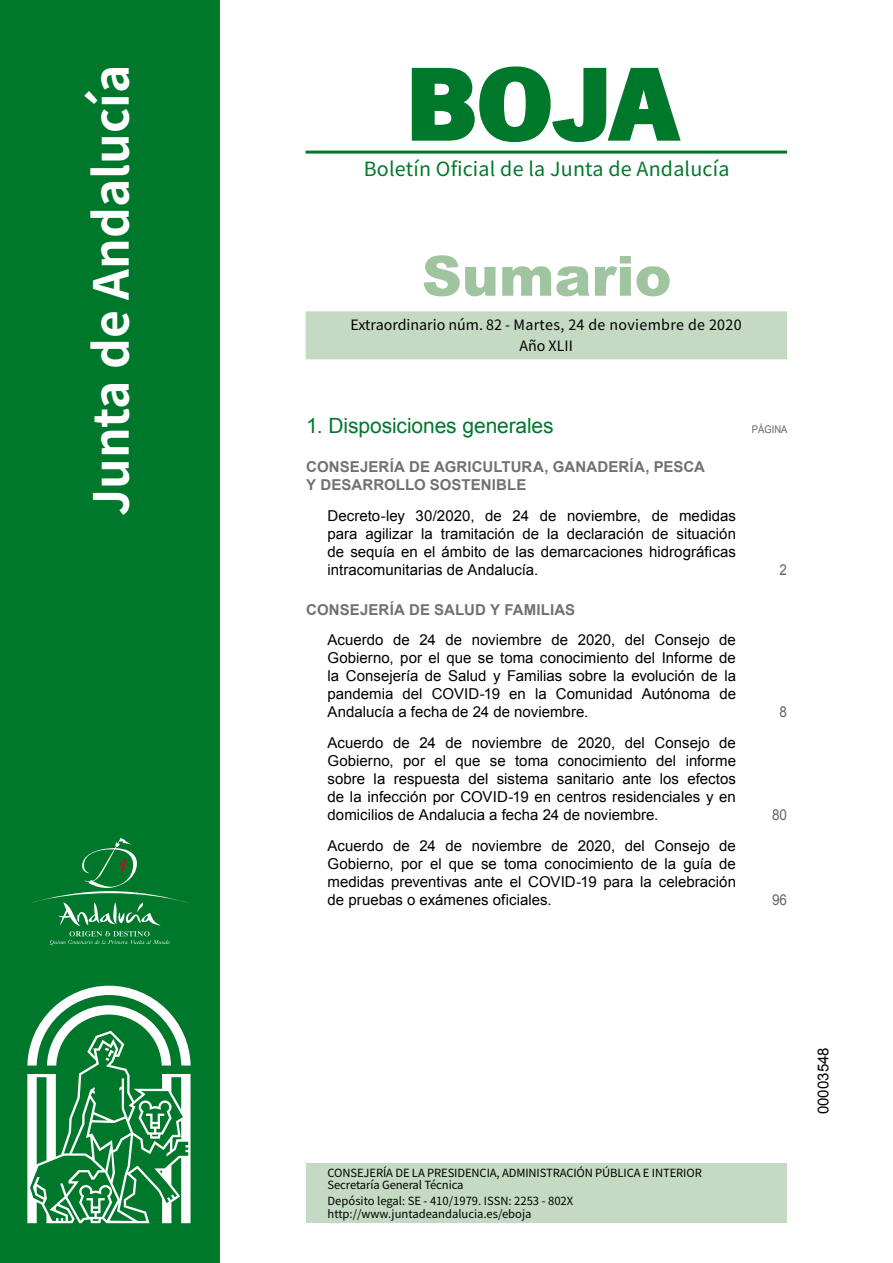
<style>
.page{position:relative;width:893px;height:1263px;background:#fff}
.page>*{position:absolute;margin:0;border:0;box-sizing:border-box;transform-origin:0 0}
.t1{font:700 105px "News Got T";color:#00782c;scale:1.14 1}
.t2{font:900 55.5px "Arial";color:#a0c4a0}
.t3{font:700 48px "Noto Sans HK";color:#fff}
.t4{font:21px "Arial";letter-spacing:-.005em;color:#00782c}
.t5{font:19.5px "Noto Sans HK";letter-spacing:.01em;color:#00782c}
.t6{font:15px/18px "Arial";color:#000;text-align:justify}
.t7{font:700 15px/18px "Arial";letter-spacing:.01em;color:#707173}
.t8{font:15px "Arial";color:#646567;scale:.9 1}
.t9{font:14.25px/21px "Noto Sans HK";color:#000;text-align:center}
.t10{font:11.25px/12px "Noto Sans HK";letter-spacing:-.01em;color:#000}
.t11{font:10.5px "Arial";color:#646567;scale:.9 1}
</style>
<div class="page">
<hr style="left:305px;top:151px;width:482px;height:3px;background:#00782c">
<div style="left:0;top:0;width:219px;height:1263px;background:#00782c"></div>
<svg style="left:411px;top:66px;width:270px;height:77px"></svg>
<svg style="left:31px;top:837px;width:158px;height:108px"></svg>
<div style="left:305px;top:311px;width:482px;height:48px;background:#c5dac3"></div>
<svg style="left:27px;top:986px;width:164px;height:237px"></svg>
<div style="left:306px;top:1164px;width:481px;height:59px;background:#c5dac3"></div>
<h3 class="t3" style="left:84px;top:516px;width:453px;rotate:-90deg">Junta de Andalucía</h3>
<h1 class="t1" style="left:405px;top:42px;width:240px">BOJA</h1>
<h3 class="t5" style="left:364px;top:158px;width:367px">Boletín Oficial de la Junta de Andalucía</h3>
<h2 class="t2" style="left:422px;top:236px;width:251px">Sumario</h2>
<p class="t9" style="left:350px;top:315px;width:392px">Extraordinario núm. 82 - Martes, 24 de noviembre de 2020<br>Año XLII</p>
<h3 class="t4" style="left:306px;top:412px;width:249px">1. Disposiciones generales</h3>
<p class="t11" style="left:751px;top:423px;width:41px">PÁGINA</p>
<p class="t7" style="left:306px;top:459px;width:400px">CONSEJERÍA DE AGRICULTURA, GANADERÍA, PESCA<br>Y DESARROLLO SOSTENIBLE</p>
<p class="t6" style="left:327px;top:507px;width:410px">Decreto-ley 30/2020, de 24 de noviembre, de medidas para agilizar la tramitación de la declaración de situación de sequía en el ámbito de las demarcaciones hidrográficas intracomunitarias de Andalucía.</p>
<p class="t8" style="left:779px;top:560px;width:10px">2</p>
<p class="t7" style="left:306px;top:601px;width:270px">CONSEJERÍA DE SALUD Y FAMILIAS</p>
<p class="t6" style="left:327px;top:631px;width:410px">Acuerdo de 24 de noviembre de 2020, del Consejo de Gobierno, por el que se toma conocimiento del Informe de la Consejería de Salud y Familias sobre la evolución de la pandemia del COVID-19 en la Comunidad Autónoma de Andalucía a fecha de 24 de noviembre.</p>
<p class="t6" style="left:327px;top:734px;width:410px">Acuerdo de 24 de noviembre de 2020, del Consejo de Gobierno, por el que se toma conocimiento del informe sobre la respuesta del sistema sanitario ante los efectos de la infección por COVID-19 en centros residenciales y en domicilios de Andalucia a fecha 24 de noviembre.</p>
<p class="t6" style="left:327px;top:837px;width:410px">Acuerdo de 24 de noviembre de 2020, del Consejo de Gobierno, por el que se toma conocimiento de la guía de medidas preventivas ante el COVID-19 para la celebración de pruebas o exámenes oficiales.</p>
<p class="t8" style="left:779px;top:702px;width:10px">8</p>
<p class="t8" style="left:772px;top:805px;width:18px">80</p>
<p class="t8" style="left:772px;top:890px;width:18px">96</p>
<p class="t10" style="left:327px;top:1167px;width:376px">CONSEJERÍA DE LA PRESIDENCIA, ADMINISTRACIÓN PÚBLICA E INTERIOR<br>Secretaría General Técnica</p>
<p class="t10" style="left:327px;top:1194px;width:247px;line-height:13.5px">Depósito legal: SE - 410/1979. ISSN: 2253 - 802X http://www.juntadeandalucia.es/eboja</p>
<p class="t6" style="left:814px;top:1114px;width:68px;rotate:-90deg">00003548</p>
</div>
